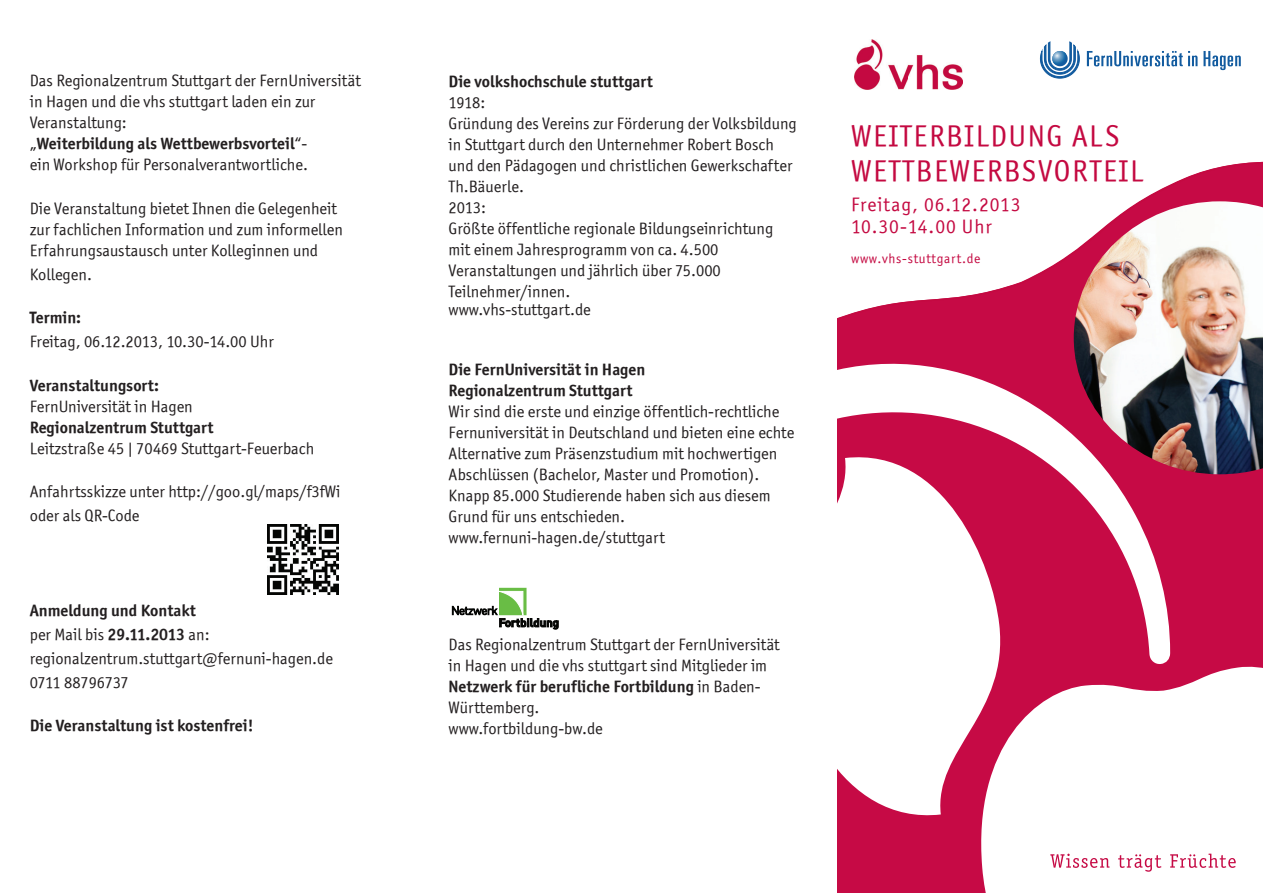
<style>
.page{position:relative;width:1263px;height:893px;background:#fff}
.page>*{position:absolute;margin:0;border:0;box-sizing:border-box;transform-origin:0 0}
.t1{font:30px/34.5px "Officina Sans ITCTT Book";letter-spacing:.05em;color:#c40941}
.t2{font:19.5px/22.5px "Officina Sans ITCTT Book";letter-spacing:.05em;color:#c40941}
.t3{font:16.5px/21px "Officina Sans ITCTT Book";color:#231f20}
.t4{font:16.5px/21px "Officina Sans ITCTT Bold";color:#231f20}
.t5{font:13.5px "Officina Sans ITCTT Book";letter-spacing:.05em;color:#c40941}
.s1{font-family:"Officina Sans ITCTT Book"}
.s2{font-family:"Officina Sans ITCTT Bold"}
</style>
<div class="page">
<img style="left:267px;top:524px;width:71px;height:71px">
<div style="left:500px;top:588px;width:26px;height:27px;background:#74c152"></div>
<div style="left:500px;top:588px;width:26px;height:27px;border:1px solid #69bd45"></div>
<svg style="left:452px;top:591px;width:107px;height:39px"></svg>
<svg style="left:1087px;top:51px;width:154px;height:19px"></svg>
<svg style="left:1040px;top:42px;width:39px;height:36px"></svg>
<img style="left:855px;top:39px;width:107px;height:50px">
<svg style="left:839px;top:161px;width:424px;height:732px"></svg>
<svg style="left:972px;top:661px;width:291px;height:232px"></svg>
<svg style="left:837px;top:665px;width:172px;height:161px"></svg>
<svg style="left:837px;top:340px;width:333px;height:325px;fill:#c60a45"></svg>
<img style="left:1074px;top:201px;width:189px;height:273px">
<svg style="left:1050px;top:854px;width:186px;height:18px"></svg>
<p class="t3" style="left:30px;top:70px;width:333px">Das Regionalzentrum Stuttgart der FernUniversität in Hagen und die vhs stuttgart laden ein zur<br>Veranstaltung:</p>
<p class="t4" style="left:30px;top:133px;width:279px"><span class="s1">„</span>Weiterbildung als Wettbewerbsvorteil<span class="s1">“-</span></p>
<p class="t3" style="left:30px;top:154px;width:280px">ein Workshop für Personalverantwortliche.</p>
<p class="t3" style="left:30px;top:197px;width:315px">Die Veranstaltung bietet Ihnen die Gelegenheit zur fachlichen Information und zum informellen<br>Erfahrungsaustausch unter Kolleginnen und</p>
<p class="t3" style="left:30px;top:263px;width:64px">Kollegen.</p>
<p class="t4" style="left:30px;top:307px;width:53px">Termin:</p>
<p class="t3" style="left:30px;top:331px;width:246px">Freitag, 06.12.2013, 10.30-14.00 Uhr</p>
<p class="t4" style="left:30px;top:374px;width:131px">Veranstaltungsort:</p>
<p class="t3" style="left:30px;top:395px;width:165px">FernUniversität in Hagen</p>
<p class="t4" style="left:30px;top:416px;width:185px">Regionalzentrum Stuttgart</p>
<p class="t3" style="left:30px;top:437px;width:286px">Leitzstraße 45 | 70469 Stuttgart-Feuerbach</p>
<p class="t3" style="left:30px;top:479px;width:312px;line-height:24px">Anfahrtsskizze unter http://goo.gl/maps/f3fWi oder als QR-Code</p>
<p class="t4" style="left:30px;top:600px;width:168px">Anmeldung und Kontakt</p>
<p class="t3" style="left:30px;top:622px;width:305px;line-height:24px">per Mail bis <span class="s2">29.11.2013</span> an: regionalzentrum.stuttgart@fernuni-hagen.de<br>0711 88796737</p>
<p class="t4" style="left:30px;top:715px;width:225px">Die Veranstaltung ist kostenfrei!</p>
<p class="t4" style="left:449px;top:71px;width:206px">Die volkshochschule stuttgart</p>
<p class="t3" style="left:449px;top:92px;width:350px">1918:<br>Gründung des Vereins zur Förderung der Volksbildung in Stuttgart durch den Unternehmer Robert Bosch und den Pädagogen und christlichen Gewerkschafter Th.Bäuerle.<br>2013:<br>Größte öffentliche regionale Bildungseinrichtung mit einem Jahresprogramm von ca. 4.500<br>Veranstaltungen und jährlich über 75.000<br>Teilnehmer/innen.</p>
<p class="t3" style="left:449px;top:299px;width:144px">www.vhs-stuttgart.de</p>
<p class="t4" style="left:449px;top:359px;width:198px">Die FernUniversität in Hagen<br>Regionalzentrum Stuttgart</p>
<p class="t3" style="left:449px;top:401px;width:347px">Wir sind die erste und einzige öffentlich-rechtliche Fernuniversität in Deutschland und bieten eine echte Alternative zum Präsenzstudium mit hochwertigen Abschlüssen (Bachelor, Master und Promotion).<br>Knapp 85.000 Studierende haben sich aus diesem Grund für uns entschieden. www.fernuni-hagen.de/stuttgart</p>
<p class="t3" style="left:449px;top:634px;width:333px">Das Regionalzentrum Stuttgart der FernUniversität in Hagen und die vhs stuttgart sind Mitglieder im</p>
<p class="t4" style="left:449px;top:676px;width:314px">Netzwerk für berufliche Fortbildung <span class="s1">in Baden-</span></p>
<p class="t3" style="left:449px;top:697px;width:156px">Württemberg. www.fortbildung-bw.de</p>
<h1 class="t1" style="left:851px;top:119px;width:294px">WEITERBILDUNG ALS<br>WETTBEWERBSVORTEIL</h1>
<p class="t2" style="left:851px;top:193px;width:171px">Freitag, 06.12.2013<br>10.30-14.00 Uhr</p>
<p class="t5" style="left:851px;top:251px;width:131px">www.vhs-stuttgart.de</p>
</div>
